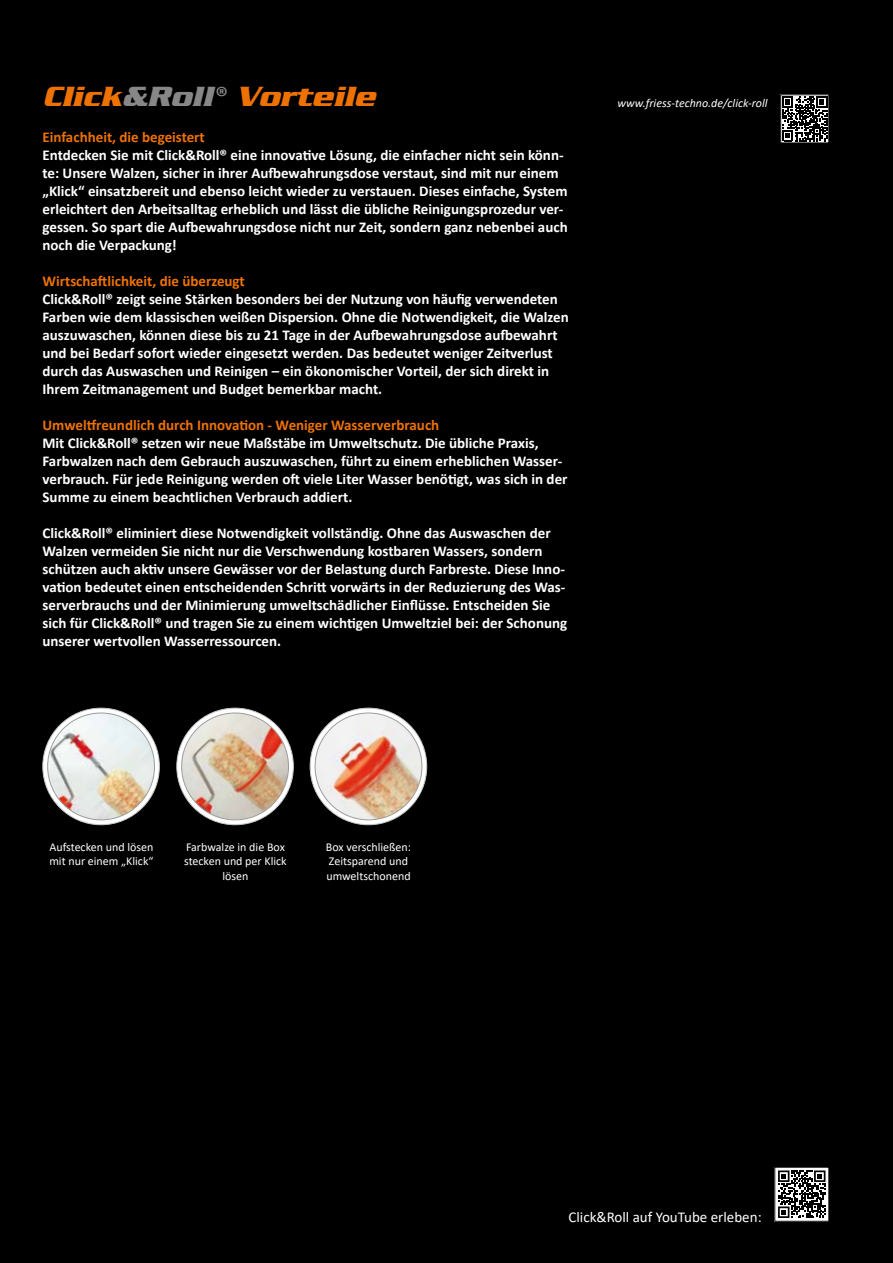
<style>
.page{position:relative;width:893px;height:1263px;background:#000}
.page>*{position:absolute;margin:0;border:0;box-sizing:border-box;transform-origin:0 0}
.t1{font:italic 700 30px "Serpentine Com";color:#ee7203}
.t2{font:700 15px/18px "Calibri";color:#fff}
.t3{font:700 15px "Calibri";color:#ee7203}
.t4{font:15px "Calibri";color:#fff}
.t5{font:12px/14.4px "Calibri";color:#fff}
.t6{font:italic 12px "Calibri";color:#fff}
.s1{color:#878787}
</style>
<div class="page">
<svg style="left:43px;top:708px;width:116px;height:117px;background:#ececec"></svg>
<img style="left:48px;top:713px;width:106px;height:107px;border-radius:53px">
<svg style="left:177px;top:708px;width:116px;height:117px;background:#ecebeb"></svg>
<img style="left:182px;top:713px;width:106px;height:107px;border-radius:53px">
<svg style="left:310px;top:708px;width:117px;height:117px;background:#ededed"></svg>
<img style="left:315px;top:713px;width:107px;height:107px;border-radius:53px">
<div style="left:775px;top:1167px;width:54px;height:54px;background:#fff"></div>
<svg style="left:778px;top:1170px;width:47px;height:48px"></svg>
<svg style="left:782px;top:97px;width:45px;height:44px"></svg>
<div style="left:780px;top:94px;width:49px;height:49px;border:1px solid #000"></div>
<h1 class="t1" style="left:43px;top:79px;width:334px">Click<span class="s1">&amp;Roll®</span> Vorteile</h1>
<p class="t3" style="left:43px;top:126px;width:164px">Einfachheit, die begeistert</p>
<p class="t2" style="left:43px;top:145px;width:527px">Entdecken Sie mit Click&amp;Roll® eine innovative Lösung, die einfacher nicht sein könn&shy;te: Unsere Walzen, sicher in ihrer Aufbewahrungsdose verstaut, sind mit nur einem „Klick“ einsatzbereit und ebenso leicht wieder zu verstauen. Dieses einfache, System erleichtert den Arbeitsalltag erheblich und lässt die übliche Reinigungsprozedur ver&shy;gessen. So spart die Aufbewahrungsdose nicht nur Zeit, sondern ganz nebenbei auch noch die Verpackung!</p>
<p class="t3" style="left:43px;top:270px;width:204px">Wirtschaftlichkeit, die überzeugt</p>
<p class="t2" style="left:43px;top:289px;width:528px">Click&amp;Roll® zeigt seine Stärken besonders bei der Nutzung von häufig verwendeten Farben wie dem klassischen weißen Dispersion. Ohne die Notwendigkeit, die Walzen auszuwaschen, können diese bis zu 21 Tage in der Aufbewahrungsdose aufbewahrt und bei Bedarf sofort wieder eingesetzt werden. Das bedeutet weniger Zeitverlust durch das Auswaschen und Reinigen – ein ökonomischer Vorteil, der sich direkt in Ihrem Zeitmanagement und Budget bemerkbar macht.</p>
<p class="t3" style="left:43px;top:414px;width:398px">Umweltfreundlich durch Innovation - Weniger Wasserverbrauch</p>
<p class="t2" style="left:43px;top:433px;width:526px">Mit Click&amp;Roll® setzen wir neue Maßstäbe im Umweltschutz. Die übliche Praxis, Farbwalzen nach dem Gebrauch auszuwaschen, führt zu einem erheblichen Wasser&shy;verbrauch. Für jede Reinigung werden oft viele Liter Wasser benötigt, was sich in der Summe zu einem beachtlichen Verbrauch addiert.</p>
<p class="t2" style="left:43px;top:523px;width:526px">Click&amp;Roll® eliminiert diese Notwendigkeit vollständig. Ohne das Auswaschen der Walzen vermeiden Sie nicht nur die Verschwendung kostbaren Wassers, sondern schützen auch aktiv unsere Gewässer vor der Belastung durch Farbreste. Diese Inno&shy;vation bedeutet einen entscheidenden Schritt vorwärts in der Reduzierung des Was&shy;serverbrauchs und der Minimierung umweltschädlicher Einflüsse. Entscheiden Sie sich für Click&amp;Roll® und tragen Sie zu einem wichtigen Umweltziel bei: der Schonung unserer wertvollen Wasserressourcen.</p>
<p class="t6" style="left:618px;top:95px;width:151px">www.friess-techno.de/click-roll</p>
<p class="t5" style="left:49px;top:839px;width:106px">Aufstecken und lösen mit nur einem „Klick“</p>
<p class="t5" style="left:184px;top:839px;width:104px;text-align:center">Farbwalze in die Box stecken und per Klick lösen</p>
<p class="t5" style="left:326px;top:839px;width:87px">Box verschließen:<br>Zeitsparend und umweltschonend</p>
<p class="t4" style="left:568px;top:1206px;width:195px">Click&amp;Roll auf YouTube erleben:</p>
</div>
